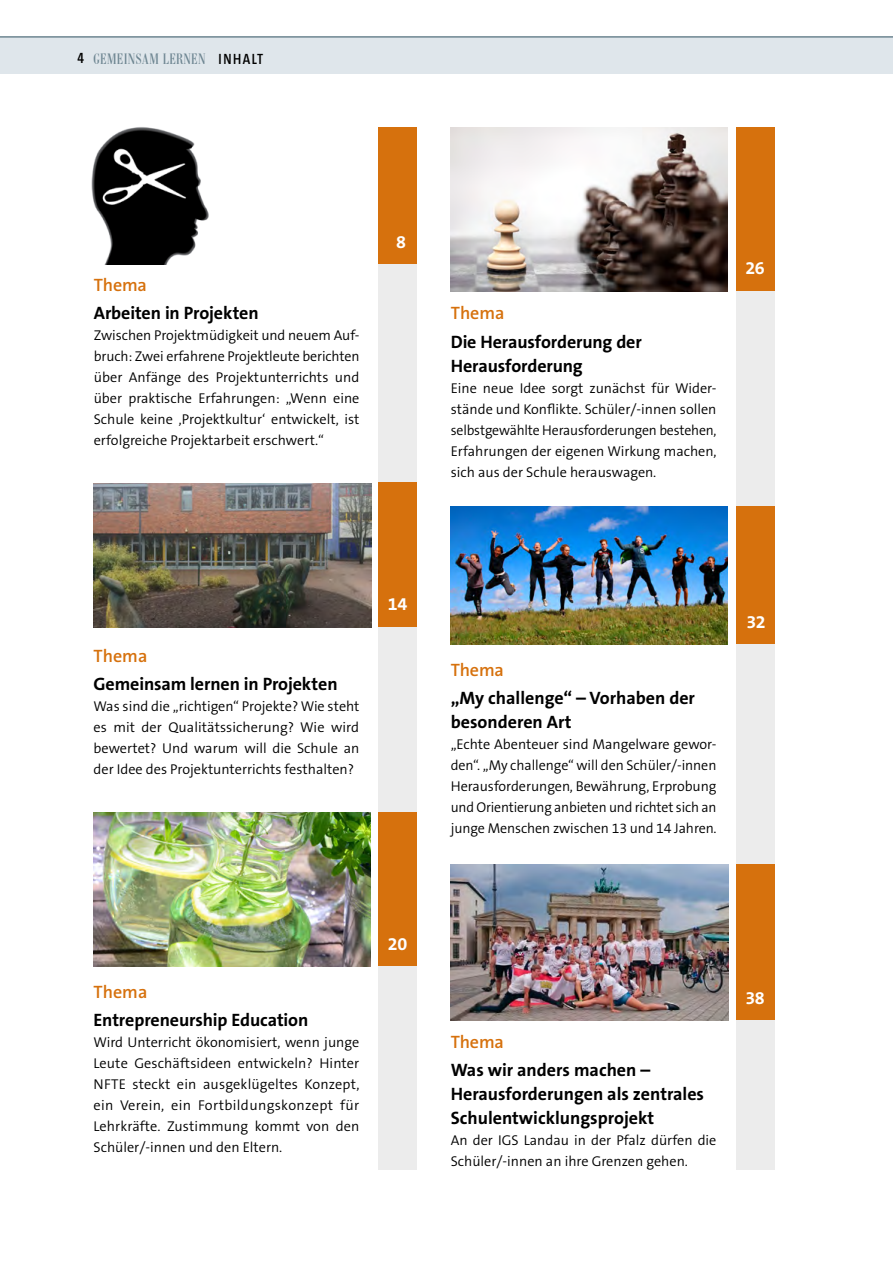
<style>
.page{position:relative;width:893px;height:1263px;background:#fff}
.page>*{position:absolute;margin:0;border:0;box-sizing:border-box;transform-origin:0 0}
.t1{font:700 18px/24px "The Sans B W7";letter-spacing:-.005em;color:#000}
.t2{font:600 18px "The Sans B W6";letter-spacing:-.005em;color:#d6710d}
.t3{font:700 18px "The Sans B W7";letter-spacing:-.02em;color:#fff}
.t4{font:15px "Bodin Condensed Normal";letter-spacing:.04em;color:#6d8591}
.t5{font:300 14.25px/21px "The Sans B W4";color:#000;text-align:justify}
.s1{font-family:"The Sans Cd LF6";font-weight:600;color:#000}
</style>
<div class="page">
<div style="left:0;top:37px;width:893px;height:36px;background:#dfe6eb"></div>
<hr style="left:0;top:36px;width:893px;height:2px;background:#6d8591">
<div style="left:378px;top:128px;width:39px;height:1041px;background:#ececec"></div>
<div style="left:736px;top:132px;width:38px;height:1037px;background:#ececec"></div>
<div style="left:378px;top:812px;width:39px;height:154px;background:#d6710d"></div>
<div style="left:736px;top:506px;width:38px;height:138px;background:#d6710d"></div>
<div style="left:378px;top:483px;width:39px;height:144px;background:#d6710d"></div>
<div style="left:736px;top:127px;width:38px;height:164px;background:#d6710d"></div>
<div style="left:378px;top:127px;width:39px;height:137px;background:#d6710d"></div>
<div style="left:736px;top:864px;width:38px;height:156px;background:#d6710d"></div>
<img style="left:451px;top:864px;width:277px;height:156px">
<img style="left:451px;top:506px;width:277px;height:138px">
<img style="left:91px;top:127px;width:118px;height:137px">
<img style="left:93px;top:812px;width:278px;height:154px">
<img style="left:451px;top:128px;width:277px;height:163px">
<img style="left:94px;top:483px;width:277px;height:145px">
<p class="t4" style="left:77px;top:50px;width:187px"><span class="s1">4</span> GEMEINSAM LERNEN <span class="s1">INHALT</span></p>
<p class="t2" style="left:94px;top:273px;width:55px">Thema</p>
<p class="t1" style="left:94px;top:301px;width:166px">Arbeiten in Projekten</p>
<p class="t5" style="left:94px;top:325px;width:267px">Zwischen Projektmüdigkeit und neuem Auf&shy;bruch: Zwei erfahrene Projektleute berichten über Anfänge des Projektunterrichts und über praktische Erfahrungen: „Wenn eine Schule keine ‚Projektkultur‘ entwickelt, ist erfolgreiche Projektarbeit erschwert.“</p>
<p class="t3" style="left:396px;top:230px;width:11px">8</p>
<p class="t2" style="left:451px;top:302px;width:55px">Thema</p>
<p class="t1" style="left:451px;top:330px;width:193px">Die Herausforderung der<br>Herausforderung</p>
<p class="t5" style="left:451px;top:377px;width:267px">Eine neue Idee sorgt zunächst für Wider&shy;stände und Konflikte. Schüler/-innen sollen selbstgewählte Herausforderungen bestehen, Erfahrungen der eigenen Wirkung machen, sich aus der Schule herauswagen.</p>
<p class="t3" style="left:745px;top:257px;width:21px">26</p>
<p class="t2" style="left:94px;top:644px;width:55px">Thema</p>
<p class="t1" style="left:94px;top:672px;width:246px">Gemeinsam lernen in Projekten</p>
<p class="t5" style="left:94px;top:696px;width:267px">Was sind die „richtigen“ Projekte? Wie steht es mit der Qualitätssicherung? Wie wird bewertet? Und warum will die Schule an der Idee des Projektunterrichts festhalten?</p>
<p class="t3" style="left:388px;top:593px;width:21px">14</p>
<p class="t2" style="left:94px;top:980px;width:55px">Thema</p>
<p class="t1" style="left:94px;top:1008px;width:216px">Entrepreneurship Education</p>
<p class="t5" style="left:94px;top:1032px;width:267px">Wird Unterricht ökonomisiert, wenn junge Leute Geschäftsideen entwickeln? Hinter NFTE steckt ein ausgeklügeltes Konzept, ein Verein, ein Fortbildungskonzept für Lehrkräfte. Zustimmung kommt von den Schüler/-innen und den Eltern.</p>
<p class="t3" style="left:388px;top:932px;width:21px">20</p>
<p class="t2" style="left:451px;top:658px;width:55px">Thema</p>
<p class="t1" style="left:451px;top:686px;width:246px">„My challenge“ – Vorhaben der besonderen Art</p>
<p class="t5" style="left:451px;top:734px;width:267px">„Echte Abenteuer sind Mangelware gewor&shy;den“. „My challenge“ will den Schüler/-innen Herausforderungen, Bewährung, Erprobung und Orientierung anbieten und richtet sich an junge Menschen zwischen 13 und 14 Jahren.</p>
<p class="t3" style="left:746px;top:610px;width:21px">32</p>
<p class="t2" style="left:451px;top:1030px;width:55px">Thema</p>
<p class="t1" style="left:451px;top:1058px;width:255px">Was wir anders machen –<br>Herausforderungen als zentrales<br>Schulentwicklungsprojekt</p>
<p class="t5" style="left:451px;top:1130px;width:267px">An der IGS Landau in der Pfalz dürfen die<br>Schüler/-innen an ihre Grenzen gehen.</p>
<p class="t3" style="left:745px;top:986px;width:21px">38</p>
</div>
